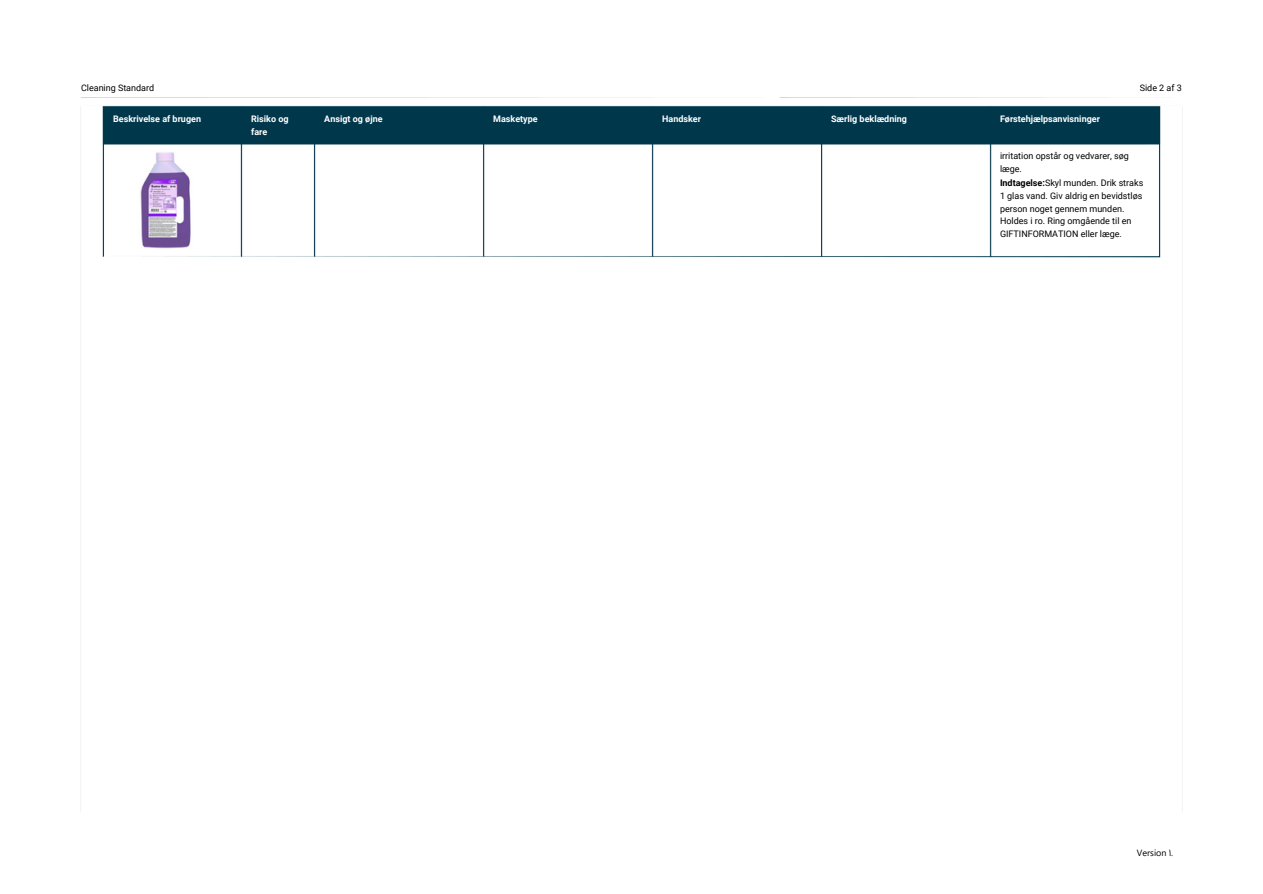
<style>
.page{position:relative;width:1263px;height:894px;background:#fff}
.page>*{position:absolute;margin:0;border:0;box-sizing:border-box;transform-origin:0 0}
.t1{font:9px "Roboto";color:#000}
.t2{font:700 9px/12.3px "Roboto";color:#fff}
.t3{font:9px "Segoe UI";color:#000}
.s1{font-weight:700}
</style>
<div class="page">
<img style="left:80px;top:97px;width:1103px;height:715px">
<img style="left:130px;top:151px;width:72px;height:99px">
<p class="t1" style="left:81px;top:82px;width:75px">Cleaning Standard</p>
<h1 class="t2" style="left:113px;top:112px;width:89px">Beskrivelse af brugen</h1>
<h1 class="t2" style="left:251px;top:113px;width:39px">Risiko og fare</h1>
<h1 class="t2" style="left:324px;top:113px;width:60px">Ansigt og øjne</h1>
<p class="t2" style="left:493px;top:113px;width:46px">Masketype</p>
<h1 class="t2" style="left:662px;top:113px;width:40px">Handsker</h1>
<h1 class="t2" style="left:831px;top:113px;width:77px">Særlig beklædning</h1>
<h1 class="t1" style="left:1140px;top:82px;width:44px">Side 2 af 3</h1>
<p class="t2" style="left:1000px;top:112px;width:101px">Førstehjælpsanvisninger</p>
<p class="t1" style="left:1000px;top:150px;width:131px">irritation opstår og vedvarer, søg</p>
<p class="t1" style="left:1000px;top:164px;width:23px">læge.</p>
<p class="t1" style="left:1000px;top:177px;width:145px"><span class="s1">Indtagelse:</span>Skyl munden. Drik straks</p>
<p class="t1" style="left:1000px;top:191px;width:144px">1 glas vand. Giv aldrig en bevidstløs</p>
<p class="t1" style="left:1000px;top:203px;width:126px">person noget gennem munden.</p>
<p class="t1" style="left:1000px;top:216px;width:133px">Holdes i ro. Ring omgående til en</p>
<p class="t1" style="left:1000px;top:228px;width:123px">GIFTINFORMATION eller læge.</p>
<h1 class="t3" style="left:1137px;top:844px;width:38px">Version ١.</h1>
</div>
